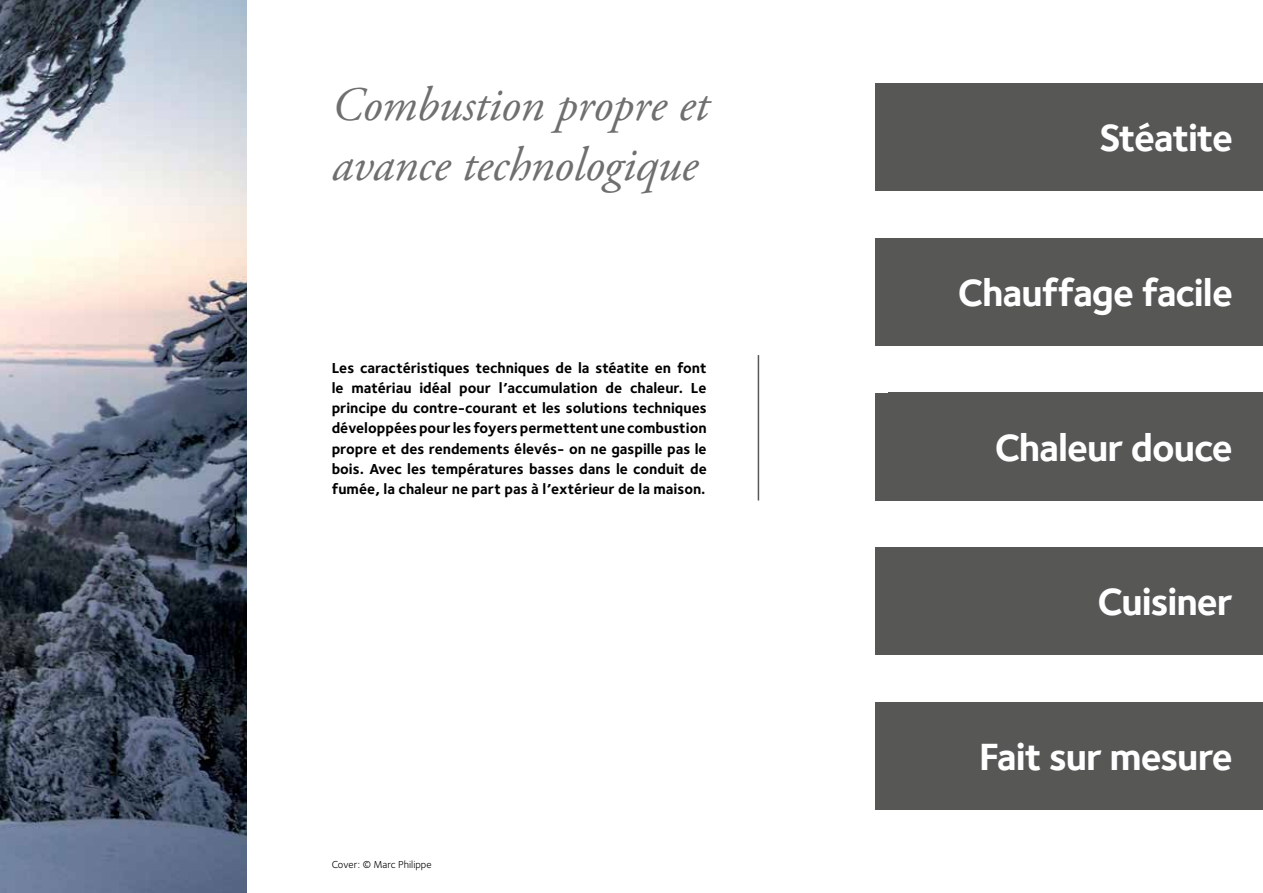
<style>
.page{position:relative;width:1263px;height:893px;background:#fff}
.page>*{position:absolute;margin:0;border:0;box-sizing:border-box;transform-origin:0 0}
.t1{font:italic 48px/60px "Adobe Garamond Pro";letter-spacing:-.005em;color:#706f6f}
.t2{font:700 39px "Foundry Sterling";letter-spacing:-.03em;color:#fff}
.t3{font:700 15px/20.2px "Foundry Sterling OT2";color:#000;text-align:justify}
.t4{font:10.5px "Foundry Sterling OT2";color:#000}
</style>
<div class="page">
<div style="left:876px;top:83px;width:387px;height:108px;background:#575756"></div>
<div style="left:876px;top:238px;width:387px;height:108px;background:#575756"></div>
<div style="left:876px;top:392px;width:387px;height:108px;background:#575756"></div>
<div style="left:876px;top:547px;width:387px;height:108px;background:#575756"></div>
<div style="left:876px;top:702px;width:387px;height:108px;background:#575756"></div>
<img style="left:0;top:0;width:247px;height:893px">
<hr style="left:758px;top:355px;width:1px;height:145px;background:#575756">
<h1 class="t1" style="left:332px;top:76px;width:378px">Combustion propre et avance technologique</h1>
<p class="t3" style="left:332px;top:357px;width:376px">Les caractéristiques techniques de la stéatite en font le matériau idéal pour l’accumulation de chaleur. Le principe du contre-courant et les solutions techniques développées pour les foyers permettent une combustion propre et des rendements élevés- on ne gaspille pas le bois. Avec les températures basses dans le conduit de fumée, la chaleur ne part pas à l’extérieur de la maison.</p>
<p class="t4" style="left:332px;top:856px;width:101px">Cover: © Marc Philippe</p>
<h2 class="t2" style="left:1099px;top:115px;width:135px">Stéatite</h2>
<h2 class="t2" style="left:958px;top:270px;width:276px">Chauffage facile</h2>
<h2 class="t2" style="left:995px;top:424px;width:240px">Chaleur douce</h2>
<h2 class="t2" style="left:1097px;top:579px;width:137px">Cuisiner</h2>
<h2 class="t2" style="left:979px;top:733px;width:255px">Fait sur mesure</h2>
</div>
